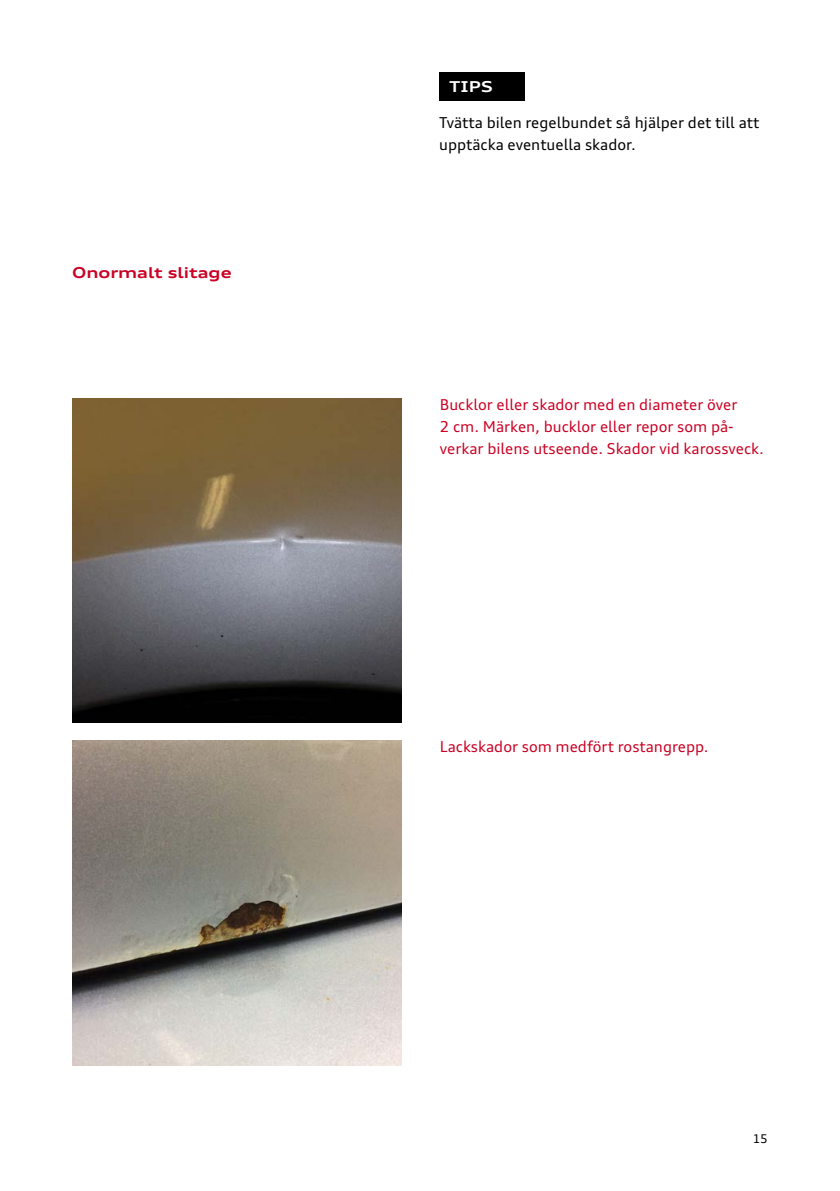
<style>
.page{position:relative;width:840px;height:1191px;background:#fff}
.page>*{position:absolute;margin:0;border:0;box-sizing:border-box;transform-origin:0 0}
.t1{font:15px/22px "Audi Type";color:#cb0024}
.t2{font:15px/22px "Audi Type";color:#000}
.t3{font:700 expanded 15px "Audi Type";color:#cb0024}
.t4{font:700 expanded 15px "Audi Type";color:#fff}
.t5{font:12px "Audi Type";color:#000}
</style>
<div class="page">
<img style="left:72px;top:740px;width:329px;height:325px">
<img style="left:72px;top:398px;width:329px;height:324px">
<div style="left:439px;top:72px;width:85px;height:29px;background:#000"></div>
<p class="t3" style="left:72px;top:263px;width:161px">Onormalt slitage</p>
<p class="t4" style="left:449px;top:77px;width:45px">TIPS</p>
<p class="t2" style="left:439px;top:112px;width:321px">Tvätta bilen regelbundet så hjälper det till att upptäcka eventuella skador.</p>
<p class="t1" style="left:439px;top:393px;width:325px">Bucklor eller skador med en diameter över<br>2 cm. Märken, bucklor eller repor som på&shy;verkar bilens utseende. Skador vid karossveck.</p>
<p class="t1" style="left:439px;top:735px;width:270px">Lackskador som medfört rostangrepp.</p>
<p class="t5" style="left:752px;top:1131px;width:17px">15</p>
</div>
